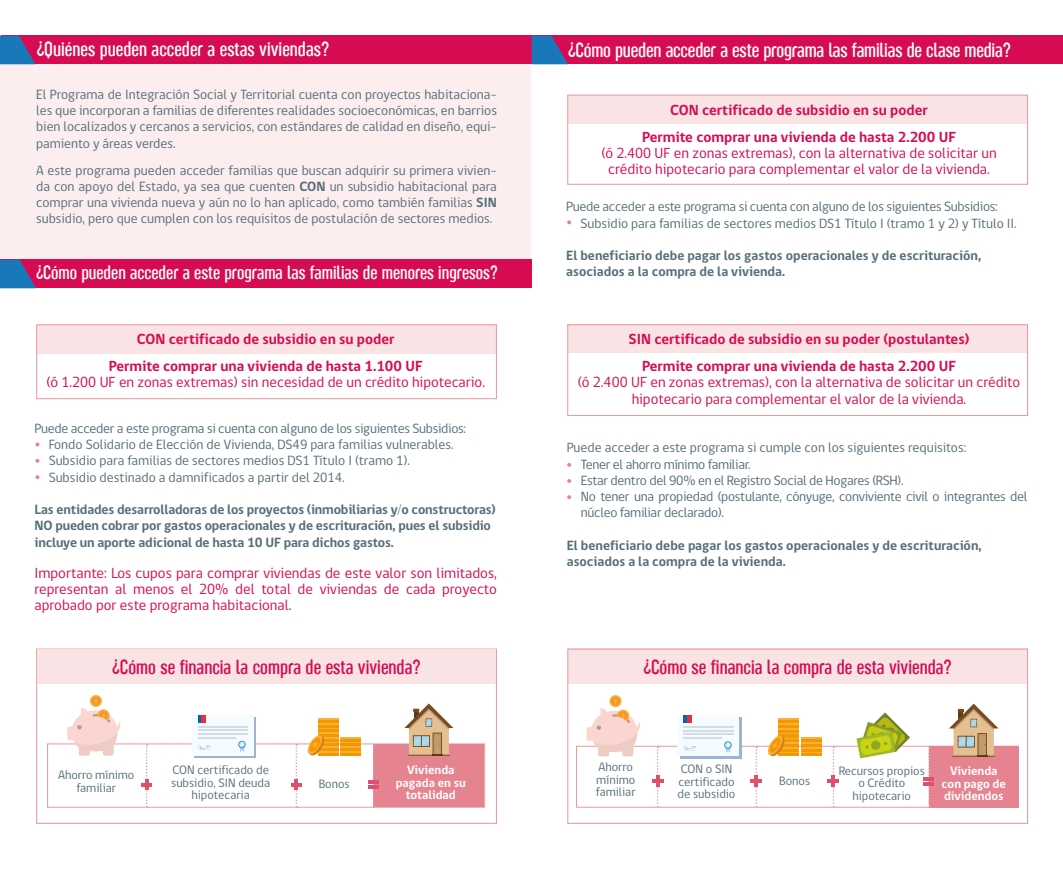
<style>
.page{position:relative;width:1063px;height:886px;background:#fff}
.page>*{position:absolute;margin:0;border:0;box-sizing:border-box;transform-origin:0 0}
.t1{font:300 21.25px "Sugo Pro Classic Trial";letter-spacing:-.01em;color:#fff}
.t2{font:300 21.25px "Sugo Pro Classic Trial";color:#d70b52}
.t3{font:300 20px "Sugo Pro Classic Trial";color:#fff}
.t4{font:15px/16.2px "gob CL";color:#d70b52;text-align:center}
.t5{font:700 15px/26.9px "gob CL";color:#d70b52;text-align:center}
.t6{font:13.75px/16.2px "gob CL";letter-spacing:-.015em;color:#556e78}
.t7{font:700 13.75px/16.2px "gob CL";letter-spacing:-.01em;color:#556e78}
.t8{font:12.5px/12.5px "gob CL";color:#556e78;text-align:center}
.t9{font:700 12.5px/12.5px "gob CL";color:#fff;text-align:center}
.s1{font-weight:700}
</style>
<div class="page">
<div style="left:37px;top:325px;width:459px;height:29px;background:#fae3e4"></div>
<div style="left:0;top:56px;width:531px;height:220px;background:#fcedee"></div>
<div style="left:36px;top:324px;width:461px;height:75px;border:1px solid #eb9aa3"></div>
<div style="left:36px;top:648px;width:461px;height:176px;background:#fff;border:1px solid #eb9aa3"></div>
<div style="left:37px;top:649px;width:459px;height:34px;background:#fae3e4"></div>
<div style="left:568px;top:648px;width:460px;height:35px;background:#fae3e4"></div>
<div style="left:568px;top:95px;width:460px;height:29px;background:#fae3e4"></div>
<div style="left:1px;top:36px;width:531px;height:28px;background:#d70b52"></div>
<svg style="left:0;top:36px;width:35px;height:28px"></svg>
<div style="left:0;top:260px;width:531px;height:28px;background:#d70b52"></div>
<div style="left:533px;top:36px;width:530px;height:28px;background:#d70b52"></div>
<svg style="left:0;top:260px;width:36px;height:28px"></svg>
<div style="left:567px;top:95px;width:461px;height:90px;border:1px solid #eb9aa3"></div>
<div style="left:568px;top:324px;width:460px;height:29px;background:#fae3e4"></div>
<div style="left:567px;top:324px;width:461px;height:92px;border:1px solid #eb9aa3"></div>
<svg style="left:36px;top:442px;width:3px;height:4px"></svg>
<svg style="left:36px;top:475px;width:3px;height:4px"></svg>
<svg style="left:36px;top:459px;width:3px;height:4px"></svg>
<svg style="left:567px;top:220px;width:4px;height:4px"></svg>
<svg style="left:567px;top:463px;width:4px;height:4px"></svg>
<svg style="left:567px;top:495px;width:4px;height:4px"></svg>
<svg style="left:567px;top:479px;width:4px;height:4px"></svg>
<svg style="left:532px;top:36px;width:36px;height:28px"></svg>
<div style="left:567px;top:648px;width:461px;height:176px;border:1px solid #eb9aa3"></div>
<div style="left:47px;top:743px;width:438px;height:65px;background:#fff;border:1px solid #eb9aa3"></div>
<div style="left:374px;top:744px;width:110px;height:63px;background:#e68390"></div>
<svg style="left:90px;top:695px;width:12px;height:12px"></svg>
<div style="left:92px;top:696px;width:8px;height:9px;background:#f49822;border-radius:50%"></div>
<svg style="left:67px;top:698px;width:53px;height:57px"></svg>
<div style="left:318px;top:727px;width:20px;height:5px;background:#f49700"></div>
<hr style="left:318px;top:727px;width:20px;height:2px;background:#f8b137">
<svg style="left:318px;top:724px;width:20px;height:3px"></svg>
<svg style="left:318px;top:718px;width:20px;height:6px"></svg>
<svg style="left:373px;top:744px;width:2px;height:64px"></svg>
<div style="left:194px;top:717px;width:61px;height:41px;background:linear-gradient(to right,#f5fbff,#f5fbff)"></div>
<div style="left:192px;top:715px;width:61px;height:40px;background:#f5fbff"></div>
<svg style="left:238px;top:740px;width:8px;height:12px"></svg>
<hr style="left:198px;top:729px;width:50px;height:2px;background:#d2dce5">
<hr style="left:198px;top:726px;width:50px;height:1px;background:#d2dce5">
<hr style="left:198px;top:733px;width:50px;height:2px;background:#d2dce5">
<hr style="left:198px;top:737px;width:38px;height:1px;background:#d2dce5">
<svg style="left:198px;top:715px;width:8px;height:7px"></svg>
<svg style="left:198px;top:745px;width:12px;height:5px"></svg>
<svg style="left:141px;top:744px;width:11px;height:64px"></svg>
<svg style="left:291px;top:732px;width:70px;height:76px"></svg>
<hr style="left:408px;top:756px;width:42px;height:1px;background:#8c6138">
<svg style="left:404px;top:703px;width:49px;height:53px"></svg>
<hr style="left:368px;top:780px;width:11px;height:4px;background:#de516d">
<hr style="left:368px;top:785px;width:11px;height:4px;background:#de516d">
<div style="left:576px;top:746px;width:442px;height:62px;background:#fff;border:1px solid #eb9aa3"></div>
<svg style="left:609px;top:695px;width:13px;height:12px"></svg>
<div style="left:611px;top:697px;width:9px;height:9px;background:#f49822;border-radius:50%"></div>
<svg style="left:587px;top:698px;width:53px;height:58px"></svg>
<div style="left:778px;top:718px;width:21px;height:5px;background:#f49700"></div>
<hr style="left:778px;top:718px;width:21px;height:2px;background:#f8b137">
<svg style="left:767px;top:723px;width:54px;height:34px"></svg>
<svg style="left:657px;top:746px;width:2px;height:62px"></svg>
<svg style="left:756px;top:746px;width:1px;height:62px"></svg>
<div style="left:680px;top:717px;width:61px;height:41px;background:#9bb5ce"></div>
<div style="left:678px;top:715px;width:61px;height:41px;background:#f5fbff"></div>
<svg style="left:724px;top:741px;width:8px;height:12px"></svg>
<hr style="left:683px;top:730px;width:51px;height:1px;background:#d2dce5">
<hr style="left:683px;top:726px;width:51px;height:2px;background:#d2dce5">
<hr style="left:683px;top:733px;width:51px;height:2px;background:#d2dce5">
<hr style="left:683px;top:737px;width:39px;height:2px;background:#d2dce5">
<svg style="left:683px;top:715px;width:8px;height:7px"></svg>
<svg style="left:683px;top:746px;width:13px;height:5px"></svg>
<hr style="left:656px;top:775px;width:4px;height:11px;background:#de516d">
<hr style="left:652px;top:779px;width:11px;height:4px;background:#de516d">
<hr style="left:754px;top:775px;width:4px;height:11px;background:#de516d">
<svg style="left:832px;top:746px;width:3px;height:62px"></svg>
<hr style="left:751px;top:779px;width:11px;height:4px;background:#de516d">
<hr style="left:828px;top:779px;width:11px;height:4px;background:#de516d">
<svg style="left:856px;top:712px;width:54px;height:46px"></svg>
<div style="left:929px;top:746px;width:89px;height:62px;background:#e68390"></div>
<svg style="left:949px;top:704px;width:50px;height:53px"></svg>
<svg style="left:923px;top:746px;width:11px;height:62px"></svg>
<hr style="left:923px;top:782px;width:11px;height:4px;background:#de516d">
<h1 class="t1" style="left:37px;top:37px;width:294px">¿Quiénes pueden acceder a estas viviendas?</h1>
<h1 class="t1" style="left:568px;top:38px;width:445px">¿Cómo pueden acceder a este programa las familias de clase media?</h1>
<p class="t6" style="left:36px;top:87px;width:462px;text-align:justify">El Programa de Integración Social y Territorial cuenta con proyectos habitaciona&shy;les que incorporan a familias de diferentes realidades socioeconómicas, en barrios bien localizados y cercanos a servicios, con estándares de calidad en diseño, equi&shy;pamiento y áreas verdes.</p>
<p class="t6" style="left:36px;top:162px;width:462px;text-align:justify">A este programa pueden acceder familias que buscan adquirir su primera vivien&shy;da con apoyo del Estado, ya sea que cuenten <span class="s1">CON</span> un subsidio habitacional para comprar una vivienda nueva y aún no lo han aplicado, como también familias <span class="s1">SIN </span>subsidio, pero que cumplen con los requisitos de postulación de sectores medios.</p>
<p class="t5" style="left:642px;top:97px;width:315px">CON certificado de subsidio en su poder<br>Permite comprar una vivienda de hasta 2.200 UF</p>
<p class="t4" style="left:601px;top:145px;width:397px">(ó 2.400 UF en zonas extremas), con la alternativa de solicitar un crédito hipotecario para complementar el valor de la vivienda.</p>
<p class="t6" style="left:580px;top:199px;width:438px;text-indent:-14px">Puede acceder a este programa si cuenta con alguno de los siguientes Subsidios:<br>Subsidio para familias de sectores medios DS1 Título I (tramo 1 y 2) y Título II.</p>
<p class="t7" style="left:566px;top:248px;width:416px">El beneficiario debe pagar los gastos operacionales y de escrituración, asociados a la compra de la vivienda.</p>
<h2 class="t3" style="left:36px;top:261px;width:463px">¿Cómo pueden acceder a este programa las familias de menores ingresos?</h2>
<p class="t5" style="left:109px;top:326px;width:315px">CON certificado de subsidio en su poder<br>Permite comprar una vivienda de hasta 1.100 UF</p>
<p class="t4" style="left:46px;top:374px;width:440px">(ó 1.200 UF en zonas extremas) sin necesidad de un crédito hipotecario.</p>
<p class="t6" style="left:49px;top:420px;width:419px;text-indent:-14px">Puede acceder a este programa si cuenta con alguno de los siguientes Subsidios:<br>Fondo Solidario de Elección de Vivienda, DS49 para familias vulnerables.<br>Subsidio para familias de sectores medios DS1 Título I (tramo 1).<br>Subsidio destinado a damnificados a partir del 2014.</p>
<p class="t7" style="left:35px;top:502px;width:463px">Las entidades desarrolladoras de los proyectos (inmobiliarias y/o constructoras)<br>NO pueden cobrar por gastos operacionales y de escrituración, pues el subsidio incluye un aporte adicional de hasta 10 UF para dichos gastos.</p>
<p class="t4" style="left:35px;top:565px;width:464px;text-align:justify">Importante: Los cupos para comprar viviendas de este valor son limitados, representan al menos el 20% del total de viviendas de cada proyecto aprobado por este programa habitacional.</p>
<p class="t5" style="left:629px;top:326px;width:342px">SIN certificado de subsidio en su poder (postulantes)<br>Permite comprar una vivienda de hasta 2.200 UF</p>
<p class="t4" style="left:578px;top:374px;width:444px">(ó 2.400 UF en zonas extremas), con la alternativa de solicitar un crédito hipotecario para complementar el valor de la vivienda.</p>
<p class="t6" style="left:581px;top:440px;width:448px;text-indent:-14px">Puede acceder a este programa si cumple con los siguientes requisitos:<br>Tener el ahorro mínimo familiar.<br>Estar dentro del 90% en el Registro Social de Hogares (RSH).<br>No tener una propiedad (postulante, cónyuge, conviviente civil o integrantes del núcleo familiar declarado).</p>
<p class="t7" style="left:567px;top:537px;width:416px">El beneficiario debe pagar los gastos operacionales y de escrituración, asociados a la compra de la vivienda.</p>
<h1 class="t2" style="left:112px;top:654px;width:310px">¿Cómo se financia la compra de esta vivienda?</h1>
<h1 class="t2" style="left:643px;top:654px;width:310px">¿Cómo se financia la compra de esta vivienda?</h1>
<p class="t8" style="left:171px;top:764px;width:101px">CON certificado de subsidio, SIN deuda hipotecaria</p>
<p class="t9" style="left:396px;top:764px;width:71px">Vivienda pagada en su totalidad</p>
<p class="t8" style="left:596px;top:761px;width:41px;text-align:left">Ahorro mínimo familiar</p>
<p class="t8" style="left:58px;top:769px;width:78px">Ahorro mínimo familiar</p>
<p class="t8" style="left:319px;top:778px;width:33px">Bonos</p>
<p class="t8" style="left:678px;top:763px;width:59px;text-align:left">CON o SIN certificado de subsidio</p>
<p class="t8" style="left:839px;top:764px;width:88px">Recursos propios o Crédito hipotecario</p>
<p class="t9" style="left:942px;top:765px;width:66px">Vivienda con pago de dividendos</p>
<p class="t8" style="left:779px;top:775px;width:33px">Bonos</p>
</div>
